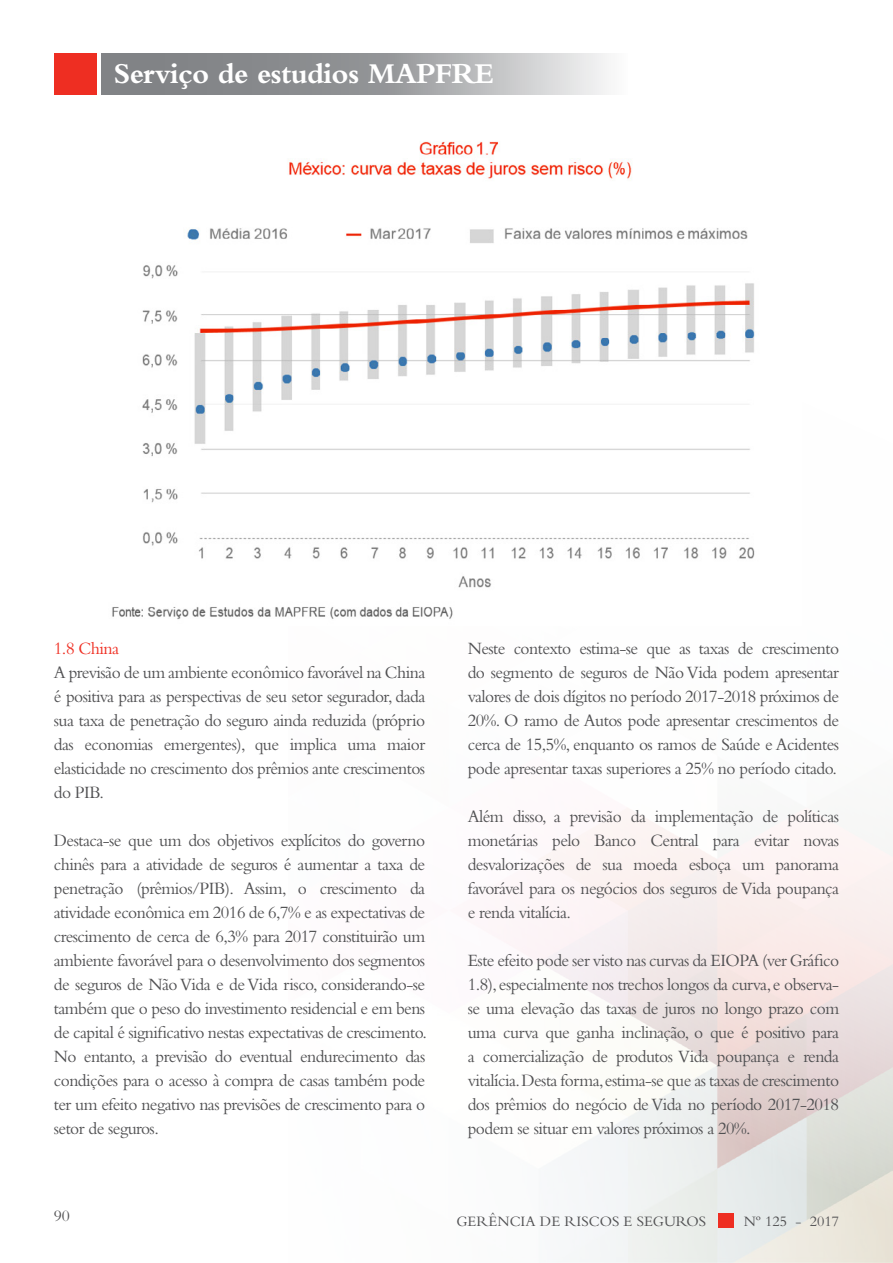
<style>
.page{position:relative;width:893px;height:1263px;background:#fff}
.page>*{position:absolute;margin:0;border:0;box-sizing:border-box;transform-origin:0 0}
.t1{font:700 30px "Bembo Std";letter-spacing:-.025em;color:#fff}
.t2{font:18px/24px "Bembo Std";letter-spacing:-.03em;color:#505052;text-align:justify}
.t3{font:18px "Bembo Std";letter-spacing:-.03em;color:#ef3024}
.t4{font:16.5px "Bembo Std";color:#505052}
.t5{font:15px "Bembo Std";color:#505052}
</style>
<div class="page">
<svg style="left:503px;top:808px;width:390px;height:455px"></svg>
<div style="left:54px;top:54px;width:43px;height:41px;background:#ee2e22"></div>
<svg style="left:101px;top:54px;width:506px;height:41px;background:#a1a3a5"></svg>
<div style="left:718px;top:1213px;width:15px;height:15px;background:#ee2e22"></div>
<img style="left:112px;top:141px;width:643px;height:478px">
<h1 class="t1" style="left:114px;top:57px;width:382px">Serviço de estudios MAPFRE</h1>
<p class="t3" style="left:54px;top:638px;width:67px">1.8 China</p>
<p class="t2" style="left:54px;top:660px;width:373px">A previsão de um ambiente econômico favorável na China é positiva para as perspectivas de seu setor segurador, dada sua taxa de penetração do seguro ainda reduzida (próprio das economias emergentes), que implica uma maior elasticidade no crescimento dos prêmios ante crescimentos do PIB.</p>
<p class="t2" style="left:54px;top:828px;width:375px">Destaca-se que um dos objetivos explícitos do governo chinês para a atividade de seguros é aumentar a taxa de penetração (prêmios/PIB). Assim, o crescimento da atividade econômica em 2016 de 6,7% e as expectativas de crescimento de cerca de 6,3% para 2017 constituirão um ambiente favorável para o desenvolvimento dos segmentos de seguros de Não Vida e de Vida risco, considerando-se também que o peso do investimento residencial e em bens de capital é significativo nestas expectativas de crescimento.<br>No entanto, a previsão do eventual endurecimento das condições para o acesso à compra de casas também pode ter um efeito negativo nas previsões de crescimento para o setor de seguros.</p>
<p class="t4" style="left:54px;top:1206px;width:18px">90</p>
<p class="t2" style="left:468px;top:636px;width:373px">Neste contexto estima-se que as taxas de crescimento do segmento de seguros de Não Vida podem apresentar valores de dois dígitos no período 2017-2018 próximos de 20%. O ramo de Autos pode apresentar crescimentos de cerca de 15,5%, enquanto os ramos de Saúde e Acidentes pode apresentar taxas superiores a 25% no período citado.</p>
<p class="t2" style="left:468px;top:804px;width:373px">Além disso, a previsão da implementação de políticas monetárias pelo Banco Central para evitar novas desvalorizações de sua moeda esboça um panorama favorável para os negócios dos seguros de Vida poupança e renda vitalícia.</p>
<p class="t2" style="left:468px;top:948px;width:373px">Este efeito pode ser visto nas curvas da EIOPA (ver Gráfico 1.8), especialmente nos trechos longos da curva, e observa&shy;se uma elevação das taxas de juros no longo prazo com uma curva que ganha inclinação, o que é positivo para a comercialização de produtos Vida poupança e renda vitalícia. Desta forma, estima-se que as taxas de crescimento dos prêmios do negócio de Vida no período 2017-2018 podem se situar em valores próximos a 20%.</p>
<p class="t5" style="left:457px;top:1212px;width:251px">GERÊNCIA DE RISCOS E SEGUROS</p>
<p class="t5" style="left:744px;top:1212px;width:97px">Nº 125 - 2017</p>
</div>
